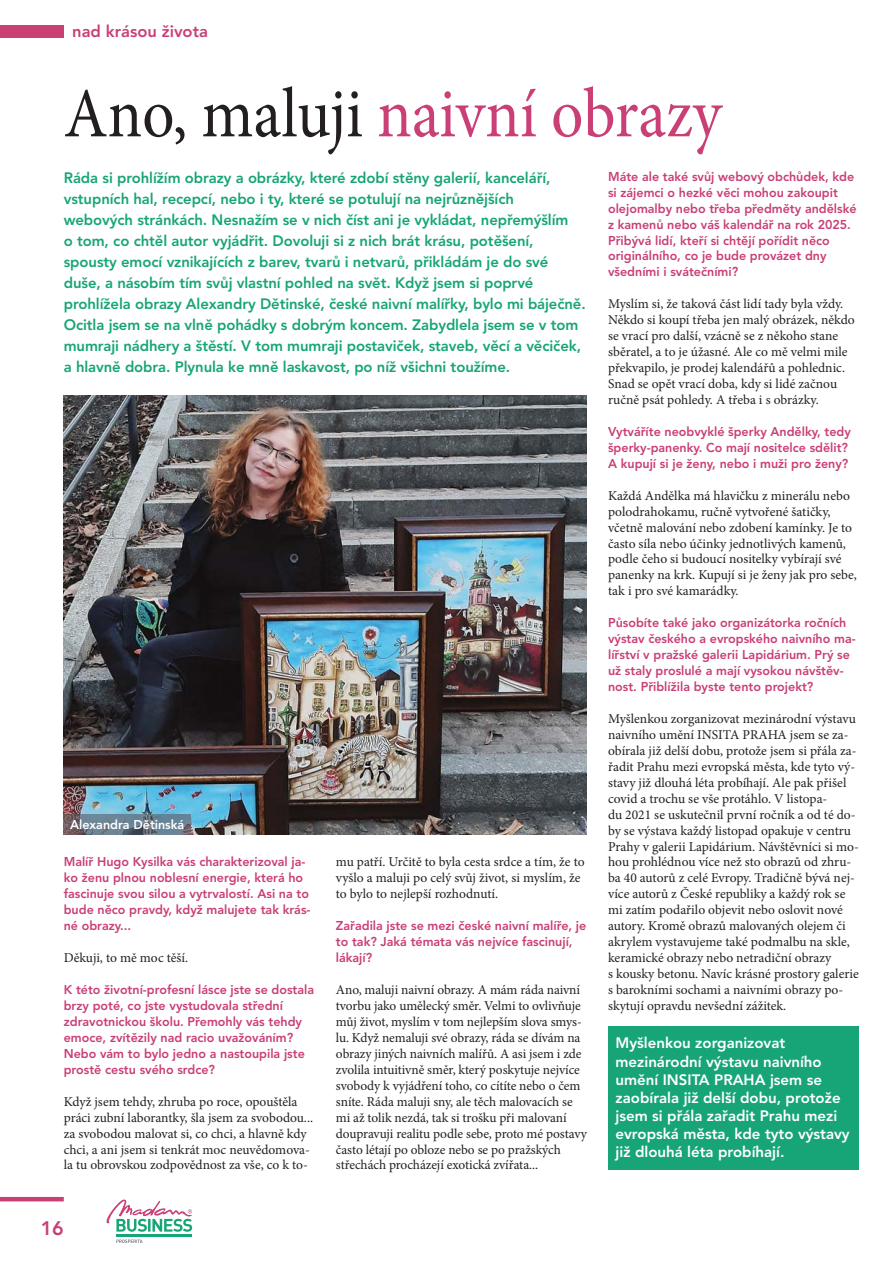
<style>
.page{position:relative;width:893px;height:1263px;background:#fff}
.page>*{position:absolute;margin:0;border:0;box-sizing:border-box;transform-origin:0 0}
.t1{font:70.5px "Minion Pro";color:#c93f76;scale:.9 1}
.t2{font:800 19.5px "Avenir";color:#c93f76}
.t3{font:800 16.5px "Avenir";color:#c93f76}
.t4{font:800 15px/21px "Avenir";letter-spacing:-.005em;color:#17a577}
.t5{font:800 15px/18.1px "Avenir";color:#fff}
.t6{font:13.5px/15.9px "Minion Pro";color:#231f20}
.t7{font:800 12.75px/15.9px "Avenir";color:#c93f76}
.t8{font:800 12.75px "Avenir";color:#fff}
.s1{color:#231f20}
</style>
<div class="page">
<hr style="left:0;top:1197px;width:64px;height:4px;background:#c93f76">
<hr style="left:116px;top:1234px;width:76px;height:2px;background:#17a577">
<svg style="left:107px;top:1199px;width:85px;height:33px"></svg>
<svg style="left:116px;top:1239px;width:27px;height:4px"></svg>
<div style="left:0;top:25px;width:64px;height:12px;background:#c93f76"></div>
<img style="left:64px;top:395px;width:523px;height:439px">
<div style="left:608px;top:1026px;width:251px;height:143px;background:#17a577"></div>
<img style="left:64px;top:815px;width:126px;height:19px">
<p class="t3" style="left:72px;top:25px;width:137px">nad krásou života</p>
<h1 class="t1" style="left:64px;top:86px;width:732px"><span class="s1">Ano, maluji</span> naivní obrazy</h1>
<p class="t4" style="left:64px;top:168px;width:523px">Ráda si prohlížím obrazy a obrázky, které zdobí stěny galerií, kanceláří, vstupních hal, recepcí, nebo i ty, které se potulují na nejrůznějších webových stránkách. Nesnažím se v nich číst ani je vykládat, nepřemýšlím<br>o tom, co chtěl autor vyjádřit. Dovoluji si z nich brát krásu, potěšení, spousty emocí vznikajících z barev, tvarů i netvarů, přikládám je do své duše, a násobím tím svůj vlastní pohled na svět. Když jsem si poprvé prohlížela obrazy Alexandry Dětinské, české naivní malířky, bylo mi báječně.<br>Ocitla jsem se na vlně pohádky s dobrým koncem. Zabydlela jsem se v tom mumraji nádhery a štěstí. V tom mumraji postaviček, staveb, věcí a věciček, a hlavně dobra. Plynula ke mně laskavost, po níž všichni toužíme.</p>
<p class="t7" style="left:608px;top:169px;width:250px">Máte ale také svůj webový obchůdek, kde si zájemci o hezké věci mohou zakoupit olejomalby nebo třeba předměty andělské z kamenů nebo váš kalendář na rok 2025.<br>Přibývá lidí, kteří si chtějí pořídit něco originálního, co je bude provázet dny všedními i svátečními?</p>
<p class="t6" style="left:608px;top:297px;width:248px">Myslím si, že taková část lidí tady byla vždy.<br>Někdo si koupí třeba jen malý obrázek, někdo se vrací pro další, vzácně se z někoho stane sběratel, a to je úžasné. Ale co mě velmi mile překvapilo, je prodej kalendářů a pohlednic.<br>Snad se opět vrací doba, kdy si lidé začnou ručně psát pohledy. A třeba i s obrázky.</p>
<p class="t7" style="left:608px;top:425px;width:244px">Vytváříte neobvyklé šperky Andělky, tedy šperky-panenky. Co mají nositelce sdělit?<br>A kupují si je ženy, nebo i muži pro ženy?</p>
<p class="t6" style="left:608px;top:489px;width:250px">Každá Andělka má hlavičku z minerálu nebo polodrahokamu, ručně vytvořené šatičky, včetně malování nebo zdobení kamínky. Je to často síla nebo účinky jednotlivých kamenů, podle čeho si budoucí nositelky vybírají své panenky na krk. Kupují si je ženy jak pro sebe, tak i pro své kamarádky.</p>
<p class="t7" style="left:608px;top:616px;width:249px">Působíte také jako organizátorka ročních výstav českého a evropského naivního ma&shy;lířství v pražské galerii Lapidárium. Prý se už staly proslulé a mají vysokou návštěv&shy;nost. Přiblížila byste tento projekt?</p>
<p class="t6" style="left:608px;top:712px;width:252px">Myšlenkou zorganizovat mezinárodní výstavu naivního umění INSITA PRAHA jsem se za&shy;obírala již delší dobu, protože jsem si přála za&shy;řadit Prahu mezi evropská města, kde tyto vý&shy;stavy již dlouhá léta probíhají. Ale pak přišel covid a trochu se vše protáhlo. V listopa-<br>du 2021 se uskutečnil první ročník a od té do&shy;by se výstava každý listopad opakuje v centru Prahy v galerii Lapidárium. Návštěvníci si mo&shy;hou prohlédnou více než sto obrazů od zhru&shy;ba 40 autorů z celé Evropy. Tradičně bývá nej&shy;více autorů z České republiky a každý rok se mi zatím podařilo objevit nebo oslovit nové autory. Kromě obrazů malovaných olejem či akrylem vystavujeme také podmalbu na skle, keramické obrazy nebo netradiční obrazy<br>s kousky betonu. Navíc krásné prostory galerie s barokními sochami a naivními obrazy po&shy;skytují opravdu nevšední zážitek.</p>
<p class="t8" style="left:70px;top:819px;width:116px">Alexandra Dětinská</p>
<p class="t7" style="left:64px;top:855px;width:248px">Malíř Hugo Kysilka vás charakterizoval ja&shy;ko ženu plnou noblesní energie, která ho fascinuje svou silou a vytrvalostí. Asi na to bude něco pravdy, když malujete tak krás&shy;né obrazy...</p>
<p class="t6" style="left:64px;top:951px;width:126px">Děkuji, to mě moc těší.</p>
<p class="t7" style="left:64px;top:983px;width:252px">K této životní-profesní lásce jste se dostala brzy poté, co jste vystudovala střední zdravotnickou školu. Přemohly vás tehdy emoce, zvítězily nad racio uvažováním?<br>Nebo vám to bylo jedno a nastoupila jste prostě cestu svého srdce?</p>
<p class="t6" style="left:64px;top:1094px;width:251px">Když jsem tehdy, zhruba po roce, opouštěla práci zubní laborantky, šla jsem za svobodou... za svobodou malovat si, co chci, a hlavně kdy chci, a ani jsem si tenkrát moc neuvědomova&shy;la tu obrovskou zodpovědnost za vše, co k to-</p>
<p class="t6" style="left:336px;top:855px;width:250px">mu patří. Určitě to byla cesta srdce a tím, že to vyšlo a maluji po celý svůj život, si myslím, že to bylo to nejlepší rozhodnutí.</p>
<p class="t7" style="left:336px;top:919px;width:252px">Zařadila jste se mezi české naivní malíře, je to tak? Jaká témata vás nejvíce fascinují, lákají?</p>
<p class="t6" style="left:336px;top:983px;width:252px">Ano, maluji naivní obrazy. A mám ráda naiv ní tvorbu jako umělecký směr. Velmi to ovlivňuje můj život, myslím v tom nejlepším slova smys&shy;lu. Když nemaluji své obrazy, ráda se dívám na obrazy jiných naivních malířů. A asi jsem i zde zvolila intuitivně směr, který poskytuje nejvíce svobody k vyjádření toho, co cítíte nebo o čem sníte. Ráda maluji sny, ale těch malovacích se mi až tolik nezdá, tak si trošku při malovaní doupravuji realitu podle sebe, proto mé postavy často létají po obloze nebo se po pražských střechách procházejí exotická zvířata...</p>
<p class="t5" style="left:616px;top:1035px;width:236px">Myšlenkou zorganizovat mezinárodní výstavu naivního umění INSITA PRAHA jsem se zaobírala již delší dobu, protože jsem si přála zařadit Prahu mezi evropská města, kde tyto výstavy již dlouhá léta probíhají.</p>
<h2 class="t2" style="left:41px;top:1220px;width:25px">16</h2>
</div>
